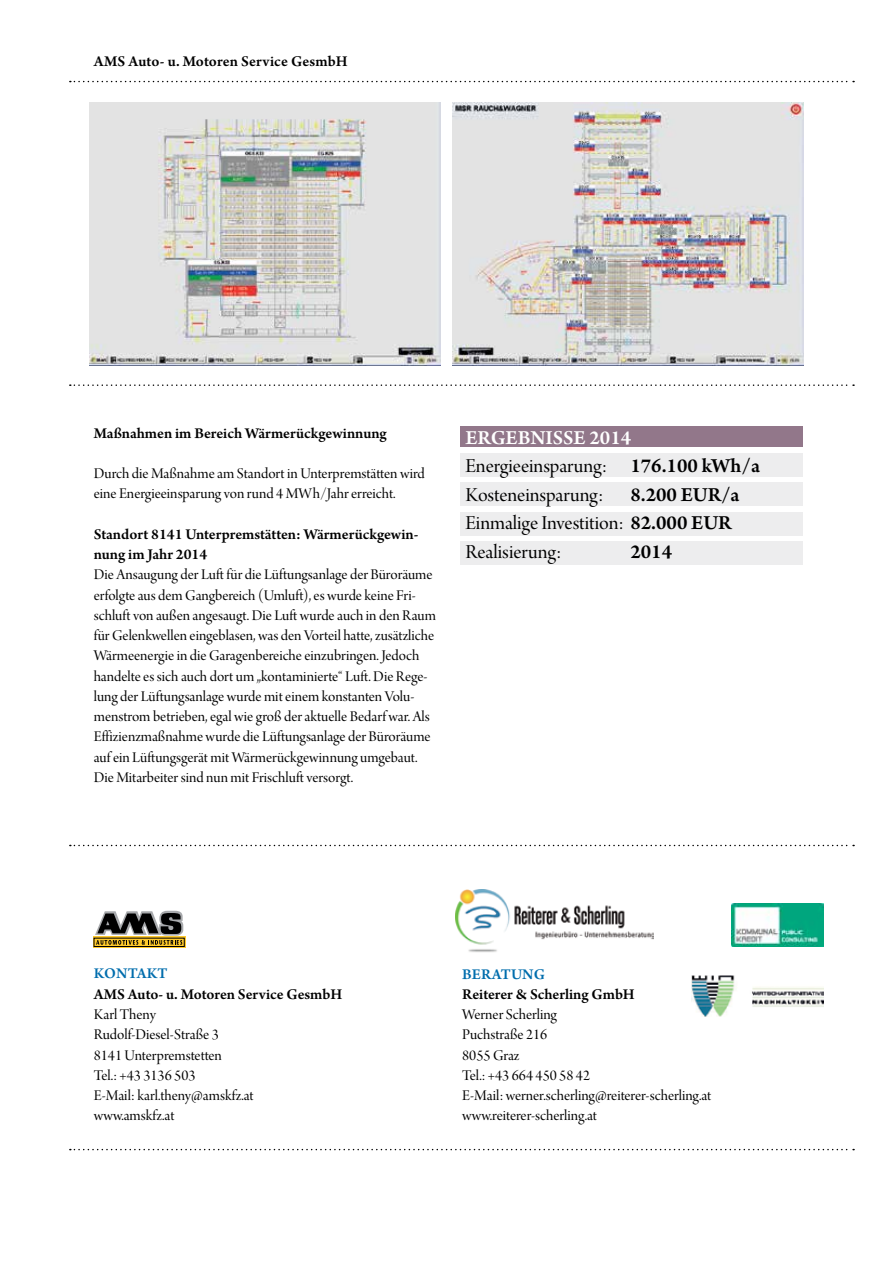
<style>
.page{position:relative;width:893px;height:1263px;background:#fff}
.page>*{position:absolute;margin:0;border:0;box-sizing:border-box;transform-origin:0 0}
.t1{font:21px/28.5px "Arno Pro Display";color:#000}
.t2{font:600 21px "Arno Pro";color:#fff}
.t3{font:600 21px "Arno Pro";color:#000}
.t4{font:15.75px/20.2px "Arno Pro Display";color:#000}
.t5{font:600 15.75px/20.2px "Arno Pro";color:#000}
.t6{font:600 15.75px "Arno Pro";color:#006dad}
.s1{font-family:"Arno Pro";font-weight:600}
</style>
<div class="page">
<svg style="left:70px;top:81px;width:784px;height:1px"></svg>
<svg style="left:70px;top:845px;width:784px;height:1px"></svg>
<svg style="left:70px;top:1149px;width:784px;height:1px"></svg>
<div style="left:93px;top:937px;width:93px;height:11px;background:#3b2e0a"></div>
<div style="left:94px;top:938px;width:90px;height:9px;border:1px solid #000"></div>
<svg style="left:95px;top:911px;width:88px;height:34px;background:#776e53"></svg>
<svg style="left:70px;top:384px;width:784px;height:2px"></svg>
<img style="left:90px;top:102px;width:351px;height:264px">
<div style="left:460px;top:453px;width:343px;height:24px;background:#ededee"></div>
<div style="left:460px;top:483px;width:343px;height:23px;background:#ededee"></div>
<div style="left:460px;top:512px;width:343px;height:23px;background:#ededee"></div>
<div style="left:460px;top:541px;width:343px;height:24px;background:#ededee"></div>
<div style="left:460px;top:427px;width:343px;height:20px;background:#92778a"></div>
<img style="left:731px;top:903px;width:92px;height:43px">
<img style="left:692px;top:976px;width:131px;height:40px">
<img style="left:452px;top:102px;width:351px;height:264px">
<img style="left:455px;top:890px;width:199px;height:62px">
<p class="t5" style="left:94px;top:52px;width:12px">AMS</p>
<p class="t5" style="left:129px;top:52px;width:220px">Auto- u. Motoren Service GesmbH</p>
<p class="t5" style="left:94px;top:423px;width:295px">Maßnahmen im Bereich Wärmerückgewinnung</p>
<p class="t4" style="left:94px;top:464px;width:333px">Durch die Maßnahme am Standort in Unterpremstätten wird eine Energieeinsparung von rund 4 MWh/Jahr erreicht.</p>
<p class="t5" style="left:94px;top:525px;width:326px">Standort 8141 Unterpremstätten: Wärmerückgewin&shy;nung im Jahr 2014</p>
<p class="t4" style="left:94px;top:565px;width:344px">Die Ansaugung der Luft für die Lüftungsanlage der Büroräume erfolgte aus dem Gangbereich (Umluft), es wurde keine Fri&shy;schluft von außen angesaugt. Die Luft wurde auch in den Raum für Gelenkwellen eingeblasen, was den Vorteil hatte, zusätzliche Wärmeenergie in die Garagenbereiche einzubringen. Jedoch handelte es sich auch dort um „kontaminierte“ Luft. Die Rege&shy;lung der Lüftungsanlage wurde mit einem konstanten Volu&shy;menstrom betrieben, egal wie groß der aktuelle Bedarf war. Als Effizienzmaßnahme wurde die Lüftungsanlage der Büroräume auf ein Lüftungsgerät mit Wärmerückgewinnung umgebaut.<br>Die Mitarbeiter sind nun mit Frischluft versorgt.</p>
<h1 class="t2" style="left:465px;top:425px;width:14px">ERGE</h1>
<h1 class="t2" style="left:518px;top:425px;width:25px">BNISSE</h1>
<h1 class="t2" style="left:589px;top:425px;width:43px">2014</h1>
<h1 class="t1" style="left:465px;top:453px;width:296px">Energieeinsparung: <span class="s1">176.100 kWh/a<br></span>Kosteneinsparung:</h1>
<h1 class="t3" style="left:630px;top:482px;width:111px">8.200 EUR/a</h1>
<h1 class="t1" style="left:465px;top:510px;width:268px">Einmalige Investition: <span class="s1">82.000 EUR<br></span>Realisierung:</h1>
<h1 class="t3" style="left:630px;top:539px;width:43px">2014</h1>
<p class="t6" style="left:94px;top:965px;width:12px">KONTAKT</p>
<p class="t5" style="left:94px;top:985px;width:12px">AMS</p>
<p class="t5" style="left:128px;top:985px;width:215px">Auto- u. Motoren Service GesmbH</p>
<p class="t4" style="left:94px;top:1005px;width:161px">Karl Theny<br>Rudolf-Diesel-Straße 3<br>8141 Unterpremstetten<br>Tel.: +43 3136 503<br>E-Mail: karl.theny@amskfz.at www.amskfz.at</p>
<p class="t6" style="left:462px;top:965px;width:21px">BERAT</p>
<p class="t6" style="left:511px;top:965px;width:24px">UNG</p>
<p class="t5" style="left:462px;top:985px;width:173px">Reiterer &amp; Scherling GmbH</p>
<p class="t4" style="left:462px;top:1005px;width:251px">Werner Scherling<br>Puchstraße 216<br>8055 Graz<br>Tel.: +43 664 450 58 42<br>E-Mail: werner.scherling@reiterer-scherling.at www.reiterer-scherling.at</p>
</div>
